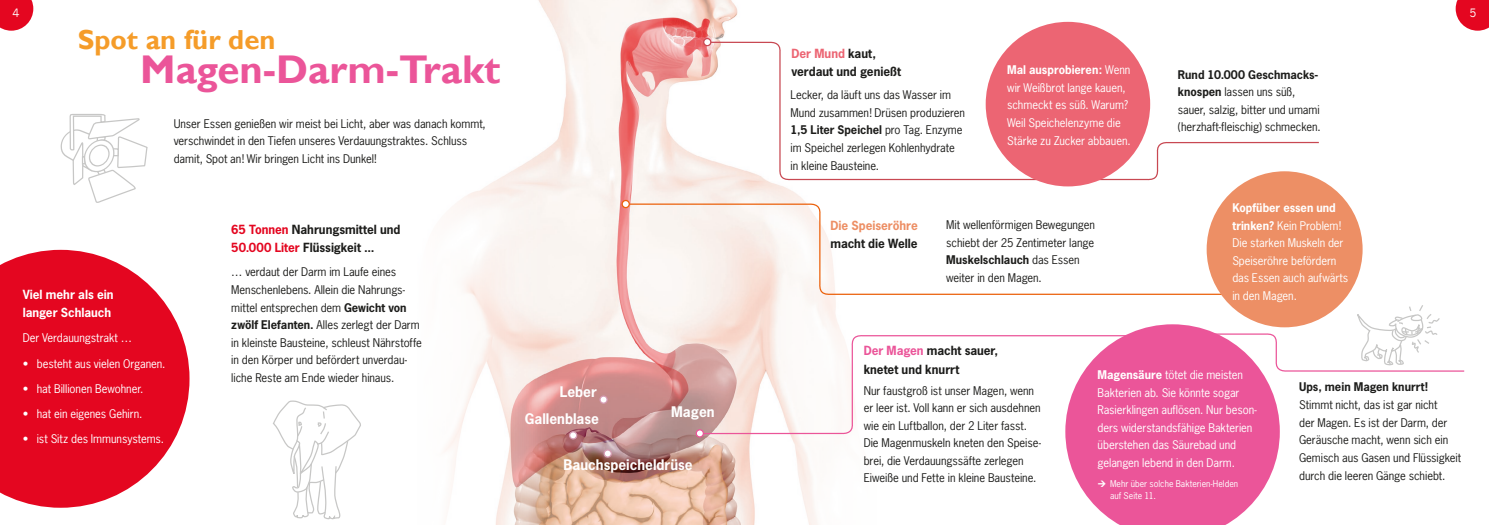
<style>
.page{position:relative;width:1489px;height:525px;background:#fff}
.page>*{position:absolute;margin:0;border:0;box-sizing:border-box;transform-origin:0 0}
.t1{font:700 40px "Gill Sans";color:#eb5599}
.t2{font:700 27.5px "Gill Sans";color:#f59c29}
.t3{font:700 13.75px "News Gothic";color:#fff}
.t4{font:700 11.88px/18.1px "News Gothic";color:#1d1d1b}
.t5{font:700 11.88px/18.1px "News Gothic";color:#fff}
.t6{font:700 11.88px "News Gothic";letter-spacing:-.005em;color:#ed8f65}
.t7{font:11.25px/17.5px "News Gothic";letter-spacing:-.005em;color:#1d1d1b}
.t8{font:11.25px/17.5px "News Gothic";letter-spacing:-.005em;color:#fff}
.t9{font:700 11.25px "News Gothic";color:#1d1d1b}
.t10{font:11.25px "News Gothic";color:#fff}
.t11{font:8.75px/12.5px "News Gothic";letter-spacing:.005em;color:#fff}
.s1{color:#e40620}
.s2{font-weight:700}
.s3{color:#ec6573}
.s4{color:#eb5599}
</style>
<div class="page">
<img style="left:445px;top:0;width:399px;height:524px">
<svg style="left:56px;top:114px;width:92px;height:394px"></svg>
<svg style="left:0;top:250px;width:189px;height:257px;background:#e82b41"></svg>
<svg style="left:1094px;top:141px;width:225px;height:41px"></svg>
<svg style="left:698px;top:333px;width:367px;height:101px"></svg>
<svg style="left:696px;top:429px;width:7px;height:7px"></svg>
<div style="left:695px;top:429px;width:9px;height:8px;border:1px solid #eb5599;border-radius:50%"></div>
<svg style="left:1065px;top:324px;width:214px;height:200px;background:#ed6da7"></svg>
<svg style="left:706px;top:41px;width:335px;height:141px"></svg>
<div style="left:985px;top:22px;width:165px;height:164px;background:#ec6573;border-radius:50%"></div>
<svg style="left:627px;top:203px;width:594px;height:93px"></svg>
<div style="left:1206px;top:171px;width:156px;height:156px;background:#ed8f65;border-radius:50%"></div>
<div style="left:703px;top:39px;width:7px;height:7px;background:#fff;border-radius:50%"></div>
<div style="left:703px;top:38px;width:8px;height:8px;border:1px solid #c84852;border-radius:50%"></div>
<div style="left:622px;top:200px;width:7px;height:7px;background:#fff;border-radius:50%"></div>
<div style="left:621px;top:200px;width:9px;height:8px;border:1px solid #eb600a;border-radius:50%"></div>
<svg style="left:273px;top:400px;width:88px;height:119px"></svg>
<svg style="left:1210px;top:303px;width:255px;height:69px"></svg>
<div style="left:569px;top:431px;width:7px;height:7px;background:#fff;border-radius:50%"></div>
<div style="left:569px;top:431px;width:8px;height:8px;border:1px solid #d69cb4;border-radius:50%"></div>
<div style="left:604px;top:449px;width:7px;height:8px;background:#fff;border-radius:50%"></div>
<div style="left:603px;top:449px;width:9px;height:8px;border:1px solid #d69cb4;border-radius:50%"></div>
<div style="left:600px;top:396px;width:7px;height:7px;background:#fff;border-radius:50%"></div>
<div style="left:599px;top:395px;width:8px;height:8px;border:1px solid #d69cb4;border-radius:50%"></div>
<svg style="left:0;top:0;width:33px;height:31px"></svg>
<svg style="left:1455px;top:0;width:33px;height:31px"></svg>
<svg style="left:1098px;top:480px;width:7px;height:6px"></svg>
<p class="t10" style="left:12px;top:6px;width:9px">4</p>
<p class="t10" style="left:1469px;top:6px;width:9px">5</p>
<h2 class="t2" style="left:78px;top:23px;width:199px">Spot an für den</h2>
<h1 class="t1" style="left:140px;top:46px;width:361px">Magen-Darm-Trakt</h1>
<p class="t7" style="left:174px;top:115px;width:314px">Unser Essen genießen wir meist bei Licht, aber was danach kommt, verschwindet in den Tiefen unseres Verdauungstraktes. Schluss damit, Spot an! Wir bringen Licht ins Dunkel!</p>
<p class="t5" style="left:23px;top:285px;width:92px">Viel mehr als ein langer Schlauch</p>
<p class="t8" style="left:23px;top:329px;width:111px">Der Verdauungstrakt …</p>
<p class="t8" style="left:23px;top:354px;width:144px">• besteht aus vielen Organen.</p>
<p class="t8" style="left:23px;top:379px;width:122px">• hat Billionen Bewohner.</p>
<p class="t8" style="left:23px;top:405px;width:121px">• hat ein eigenes Gehirn.</p>
<p class="t8" style="left:23px;top:430px;width:143px">• ist Sitz des Immunsystems.</p>
<p class="t4" style="left:231px;top:220px;width:171px"><span class="s1">65 Tonnen</span> Nahrungsmittel und<br><span class="s1">50.000 Liter</span> Flüssigkeit ...</p>
<p class="t7" style="left:231px;top:263px;width:192px">… verdaut der Darm im Laufe eines Menschenlebens. Allein die Nahrungs&shy;mittel entsprechen dem <span class="s2">Gewicht von zwölf Elefanten.</span> Alles zerlegt der Darm in kleinste Bausteine, schleust Nährstoffe in den Körper und befördert unverdau&shy;liche Reste am Ende wieder hinaus.</p>
<p class="t3" style="left:559px;top:382px;width:39px">Leber</p>
<p class="t3" style="left:671px;top:403px;width:45px">Magen</p>
<p class="t3" style="left:525px;top:409px;width:76px">Gallenblase</p>
<p class="t3" style="left:563px;top:455px;width:130px">Bauchspeicheldrüse</p>
<p class="t4" style="left:791px;top:44px;width:111px"><span class="s3">Der Mund</span> kaut, verdaut und genießt</p>
<p class="t7" style="left:790px;top:86px;width:176px">Lecker, da läuft uns das Wasser im<br>Mund zusammen! Drüsen produzieren<br><span class="s2">1,5 Liter Speichel</span> pro Tag. Enzyme im Speichel zerlegen Kohlenhydrate in kleine Bausteine.</p>
<p class="t8" style="left:1007px;top:61px;width:125px"><span class="s2">Mal ausprobieren:</span> Wenn wir Weißbrot lange kauen, schmeckt es süß. Warum?<br>Weil Speichelenzyme die<br>Stärke zu Zucker abbauen.</p>
<p class="t6" style="left:830px;top:217px;width:89px">Die Speiseröhre</p>
<p class="t4" style="left:830px;top:234px;width:89px">macht die Welle</p>
<p class="t7" style="left:946px;top:216px;width:150px">Mit wellenförmigen Bewegungen schiebt der 25 Zentimeter lange<br><span class="s2">Muskelschlauch</span> das Essen weiter in den Magen.</p>
<p class="t7" style="left:1177px;top:66px;width:144px"><span class="s2">Rund 10.000 Geschmacks&shy;knospen</span> lassen uns süß, sauer, salzig, bitter und umami (herzhaft-fleischig) schmecken.</p>
<p class="t8" style="left:1232px;top:199px;width:117px"><span class="s2">Kopfüber essen und trinken?</span> Kein Problem!<br>Die starken Muskeln der<br>Speiseröhre befördern das Essen auch aufwärts in den Magen.</p>
<p class="t4" style="left:863px;top:341px;width:136px"><span class="s4">Der Magen</span> macht sauer, knetet und knurrt</p>
<p class="t7" style="left:863px;top:381px;width:179px">Nur faustgroß ist unser Magen, wenn er leer ist. Voll kann er sich ausdehnen wie ein Luftballon, der 2 Liter fasst.<br>Die Magenmuskeln kneten den Speise&shy;brei, die Verdauungssäfte zerlegen Eiweiße und Fette in kleine Bausteine.</p>
<p class="t8" style="left:1097px;top:366px;width:161px"><span class="s2">Magensäure</span> tötet die meisten<br>Bakterien ab. Sie könnte sogar<br>Rasierklingen auflösen. Nur beson&shy;ders widerstandsfähige Bakterien überstehen das Säurebad und gelangen lebend in den Darm.</p>
<p class="t11" style="left:1110px;top:477px;width:130px">Mehr über solche Bakterien-Helden auf Seite 11.</p>
<p class="t9" style="left:1298px;top:379px;width:130px">Ups, mein Magen knurrt!</p>
<p class="t7" style="left:1298px;top:395px;width:164px">Stimmt nicht, das ist gar nicht<br>der Magen. Es ist der Darm, der<br>Geräusche macht, wenn sich ein<br>Gemisch aus Gasen und Flüssigkeit durch die leeren Gänge schiebt.</p>
</div>
